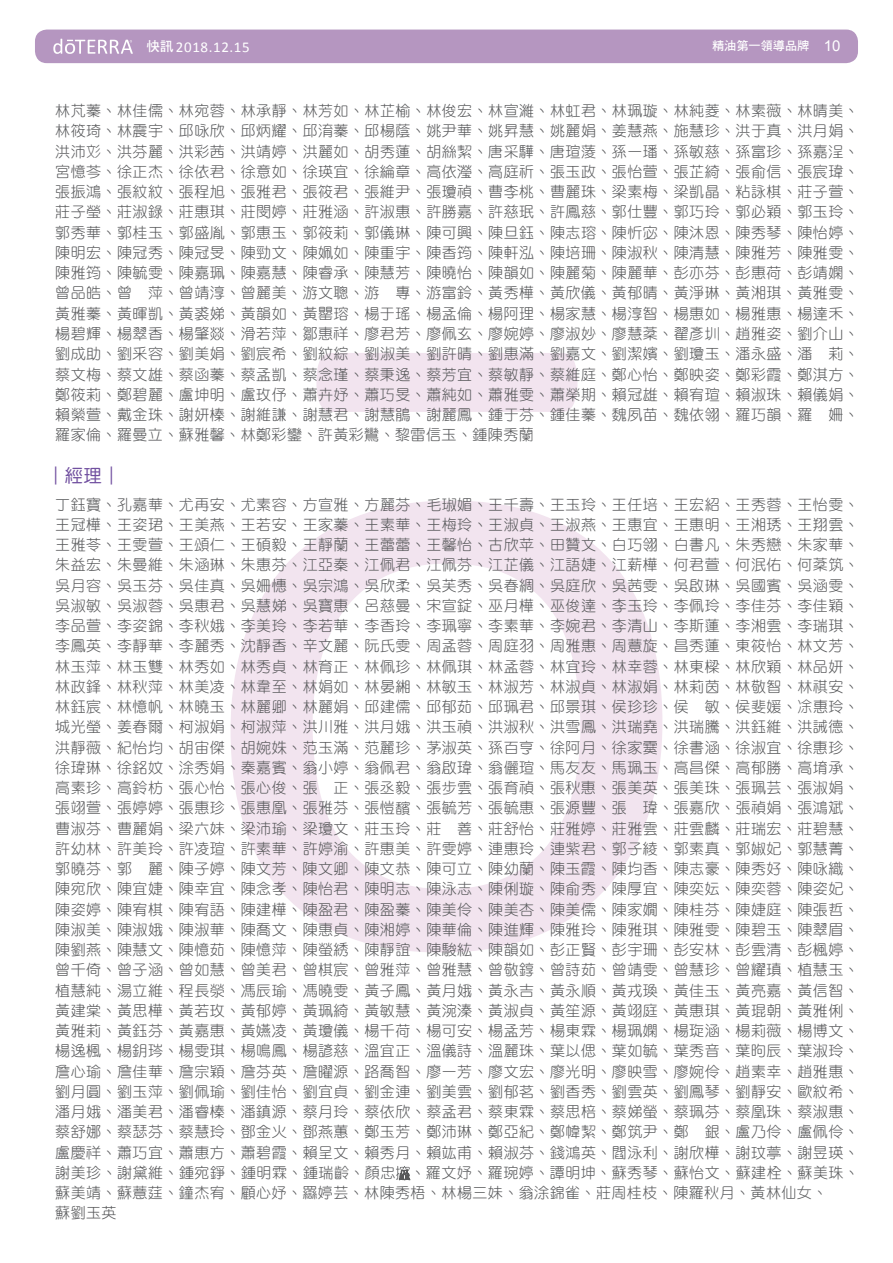
<style>
.page{position:relative;width:893px;height:1263px;background:#fff}
.page>*{position:absolute;margin:0;border:0;box-sizing:border-box;transform-origin:0 0}
.t1{font:18px "DF Yuan Std W5";color:#7150a0}
.t2{font:15px/20.2px "DF Yuan Std W3";letter-spacing:.03em;color:#57585a;text-align:justify}
.t3{font:15px "Calibri";letter-spacing:.04em;color:#fff}
.t4{font:12.15px "DF Hei Std W7";color:#fff}
.s1{font-family:"DF Hei Std W7";font-size:13.5px}
.s2{font-family:"Arial";font-size:15px}
.s3{font-family:"AR Yuan B5 HK";font-weight:300}
</style>
<div class="page">
<div style="left:35px;top:30px;width:823px;height:33px;background:#b596c0;border-radius:12px"></div>
<svg style="left:53px;top:39px;width:80px;height:15px"></svg>
<svg style="left:231px;top:501px;width:431px;height:451px"></svg>
<div style="left:316px;top:353px;width:261px;height:59px;background:#f2e4ef"></div>
<svg style="left:396px;top:1166px;width:14px;height:15px"></svg>
<p class="t3" style="left:147px;top:37px;width:105px"><span class="s1">快訊</span> 2018.12.15</p>
<p class="t4" style="left:712px;top:39px;width:130px">精油第一領導品牌 <span class="s2">10</span></p>
<p class="t2" style="left:55px;top:100px;width:805px">林芃蓁、林佳儒、林宛蓉、林承靜、林芳如、林芷榆、林俊宏、林宣濰、林虹君、林珮璇、林純菱、林素薇、林晴美、林筱琦、林震宇、邱咏欣、邱炳耀、邱淯蓁、邱楊蔭、姚尹華、姚昇慧、姚麗娟、姜慧燕、施慧珍、洪于真、洪月娟、洪沛<span class="s3">彣</span>、洪芬麗、洪彩茜、洪靖婷、洪麗如、胡秀蓮、胡絲絜、唐采驊、唐瑄蔆、孫一璠、孫敏慈、孫富珍、孫嘉浧、宮憶芩、徐正杰、徐依君、徐意如、徐瑛宜、徐綸章、高依瀅、高庭祈、張玉政、張怡萱、張芷綺、張俞信、張宸瑋、張振鴻、張紋紋、張程旭、張雅君、張筱君、張維尹、張瓊禎、曹李桃、曹麗珠、梁素梅、梁凱晶、粘詠棋、莊子萱、莊子瑩、莊淑錄、莊惠琪、莊閔婷、莊雅涵、許淑惠、許勝嘉、許慈珉、許鳳慈、郭仕豐、郭巧玲、郭必穎、郭玉玲、郭秀華、郭桂玉、郭盛胤、郭惠玉、郭筱莉、郭儀琳、陳可興、陳旦鈺、陳志瑢、陳忻宓、陳沐恩、陳秀琴、陳怡婷、陳明宏、陳冠秀、陳冠旻、陳勁文、陳姵如、陳重宇、陳香筠、陳軒泓、陳培珊、陳淑秋、陳清慧、陳雅芳、陳雅雯、陳雅筠、陳毓雯、陳嘉珮、陳嘉慧、陳睿承、陳慧芳、陳曉怡、陳韻如、陳麗菊、陳麗華、彭亦芬、彭惠荷、彭靖嫻、曾品皓、曾　萍、曾靖淳、曾麗美、游文聰、游　專、游富鈴、黃秀樺、黃欣儀、黃郁晴、黃淨琳、黃湘琪、黃雅雯、黃雅蓁、黃暉凱、黃裘娣、黃韻如、黃罌瑢、楊于瑤、楊孟倫、楊阿理、楊家慧、楊淳智、楊惠如、楊雅惠、楊達禾、楊碧輝、楊翠香、楊肇燚、滑若萍、鄒惠祥、廖君芳、廖佩玄、廖婉婷、廖淑妙、廖慧棻、翟彥圳、趙雅姿、劉介山、劉成助、劉釆容、劉美娟、劉宸希、劉紋綜、劉淑美、劉許晴、劉惠滿、劉嘉文、劉潔嬪、劉瓊玉、潘永盛、潘　莉、蔡文梅、蔡文雄、蔡函蓁、蔡孟凱、蔡念瑾、蔡秉逸、蔡芳宜、蔡敏靜、蔡維庭、鄭心怡、鄭映姿、鄭彩霞、鄭淇方、鄭筱莉、鄭碧麗、盧坤明、盧玫伃、蕭卉妤、蕭巧旻、蕭純如、蕭雅雯、蕭榮期、賴冠雄、賴宥瑄、賴淑珠、賴儀娟、賴縈萱、戴金珠、謝妍榛、謝維謙、謝慧君、謝慧鵑、謝麗鳳、鍾于芬、鍾佳蓁、魏夙苗、魏依翎、羅巧韻、羅　姍、羅家倫、羅曼立、蘇雅馨、林鄭彩鑾、許黃彩鸞、黎雷信玉、鍾陳秀蘭</p>
<p class="t1" style="left:47px;top:466px;width:75px">∣經理∣</p>
<p class="t2" style="left:55px;top:494px;width:805px;text-align:left">丁鈺寶、孔嘉華、尤再安、尤素容、方宣雅、方麗芬、毛琡媚、王千壽、王玉玲、王任培、王宏紹、王秀蓉、王怡雯、王冠樺、王姿珺、王美燕、王若安、王家蓁、王素華、王梅玲、王淑貞、王淑燕、王惠宜、王惠明、王湘琇、王翔雲、王雅苓、王雯萱、王頌仁、王碩毅、王靜蘭、王蕾蕾、王馨怡、古欣苹、田贊文、白巧翎、白書凡、朱秀戀、朱家華、朱益宏、朱曼維、朱涵琳、朱惠芬、江亞秦、江佩君、江佩芬、江芷儀、江語婕、江薪樺、何君萱、何泯佑、何棻筑、吳月容、吳玉芬、吳佳真、吳姍憓、吳宗鴻、吳欣柔、吳芙秀、吳春綢、吳庭欣、吳茜雯、吳啟琳、吳國賓、吳涵雯、吳淑敏、吳淑蓉、吳惠君、吳慧娣、吳寶惠、呂慈曼、宋宣錠、巫月樺、巫俊達、李玉玲、李佩玲、李佳芬、李佳穎、李品萱、李姿錦、李秋娥、李美玲、李若華、李香玲、李珮寧、李素華、李婉君、李清山、李斯蓮、李湘雲、李瑞琪、李鳳英、李靜華、李麗秀、沈靜香、辛文麗、阮氏雯、周孟蓉、周庭羽、周雅惠、周薏旋、昌秀蓮、東筱怡、林文芳、林玉萍、林玉雙、林秀如、林秀貞、林育正、林佩珍、林佩琪、林孟蓉、林宜玲、林幸蓉、林東樑、林欣穎、林品妍、林政鋒、林秋萍、林美凌、林韋至、林娟如、林晏緗、林敏玉、林淑芳、林淑貞、林淑娟、林莉茵、林敬智、林祺安、林鈺宸、林憶帆、林曉玉、林麗卿、林麗娟、邱建儒、邱郁茹、邱珮君、邱景琪、侯珍珍、侯　敏、侯斐媛、<span class="s3">凃</span>惠玲、城光瑩、姜春爾、柯淑娟、柯淑萍、洪川雅、洪月娥、洪玉禎、洪淑秋、洪雪鳳、洪瑞堯、洪瑞騰、洪鈺維、洪誡德、洪靜薇、紀怡均、胡宙傑、胡婉姝、范玉滿、范麗珍、茅淑英、孫百亨、徐阿月、徐家霙、徐書涵、徐淑宜、徐惠珍、徐瑋琳、徐銘妏、涂秀娟、秦嘉賓、翁小婷、翁佩君、翁啟瑋、翁儷瑄、馬友友、馬珮玉、高昌傑、高郁勝、高堉承、高素珍、高鈴枋、張心怡、張心俊、張　正、張丞毅、張步雲、張育禎、張秋惠、張美英、張美珠、張珮芸、張淑娟、張翊萱、張婷婷、張惠珍、張惠凰、張雅芬、張愷<span class="s3">馪</span>、張毓芳、張毓惠、張源豐、張　瑋、張嘉欣、張禎娟、張鴻斌、曹淑芬、曹麗娟、梁六妹、梁沛瑜、梁瓊文、莊玉玲、莊　善、莊舒怡、莊雅婷、莊雅雲、莊雲麟、莊瑞宏、莊碧慧、許幼林、許美玲、許凌瑄、許素華、許婷渝、許惠美、許雯婷、連惠玲、連紫君、郭子綾、郭素真、郭婌妃、郭慧菁、郭曉芬、郭　麗、陳子婷、陳文芳、陳文卿、陳文恭、陳可立、陳幼蘭、陳玉霞、陳均香、陳志豪、陳秀好、陳咏織、陳宛欣、陳宜婕、陳幸宜、陳念孝、陳怡君、陳明志、陳泳志、陳俐璇、陳俞秀、陳厚宜、陳奕妘、陳奕蓉、陳姿妃、陳姿婷、陳宥棋、陳宥語、陳建樺、陳盈君、陳盈蓁、陳美伶、陳美杏、陳美儒、陳家嫺、陳桂芬、陳婕庭、陳張哲、陳淑美、陳淑娥、陳淑華、陳喬文、陳惠貞、陳湘婷、陳華倫、陳進輝、陳雅玲、陳雅琪、陳雅雯、陳碧玉、陳翠眉、陳劉燕、陳慧文、陳憶茹、陳憶萍、陳螢綉、陳靜誼、陳駿紘、陳韻如、彭正賢、彭宇珊、彭安林、彭雲清、彭楓婷、曾千倚、曾子涵、曾如慧、曾美君、曾棋宸、曾雅萍、曾雅慧、曾敬錞、曾詩茹、曾靖雯、曾慧珍、曾耀瑱、植慧玉、植慧純、湯立維、程長滎、馮辰瑜、馮曉雯、黃子鳳、黃月娥、黃永吉、黃永順、黃戎瑍、黃佳玉、黃亮嘉、黃信智、黃建棠、黃思樺、黃若玫、黃郁婷、黃珮綺、黃敏慧、黃涴溱、黃淑貞、黃笙源、黃翊庭、黃惠琪、黃琨朝、黃雅俐、黃雅莉、黃鈺芬、黃嘉惠、黃嬿凌、黃瓊儀、楊千荷、楊可安、楊孟芳、楊東霖、楊珮嫻、楊琁涵、楊莉薇、楊博文、楊逸楓、楊鈅琌、楊雯琪、楊鳴鳳、楊諺慈、溫宜正、溫儀詩、溫麗珠、葉以偲、葉如毓、葉秀音、葉昫辰、葉淑玲、詹心瑜、詹佳華、詹宗穎、詹芬英、詹曜源、路喬智、廖一芳、廖文宏、廖光明、廖映雪、廖婉伶、趙素幸、趙雅惠、劉月圓、劉玉萍、劉佩瑜、劉佳怡、劉宜貞、劉金連、劉美雲、劉郁茗、劉香秀、劉雲英、劉鳳琴、劉靜安、歐紋希、潘月娥、潘美君、潘睿榛、潘鎮源、蔡月玲、蔡依欣、蔡孟君、蔡東霖、蔡思棓、蔡娣螢、蔡珮芬、蔡凰珠、蔡淑惠、蔡舒娜、蔡瑟芬、蔡慧玲、鄧金火、鄧燕蕙、鄭玉芳、鄭沛琳、鄭亞紀、鄭幃絜、鄭筑尹、鄭　銀、盧乃伶、盧佩伶、盧慶祥、蕭巧宜、蕭惠方、蕭碧霞、賴呈文、賴秀月、賴竑甫、賴淑芬、錢鴻英、閻泳利、謝欣樺、謝玟葶、謝昱瑛、謝美珍、謝黛維、鍾宛錚、鍾明霖、鍾瑞齡、顏忠 、羅文妤、羅琬婷、譚明坤、蘇秀琴、蘇怡文、蘇建栓、蘇美珠、蘇美靖、蘇薏莛、鐘杰宥、顧心妤、羉婷芸、林陳秀梧、林楊三妹、翁涂錦雀、莊周桂枝、陳羅秋月、黃林仙女、<br>蘇劉玉英</p>
</div>
